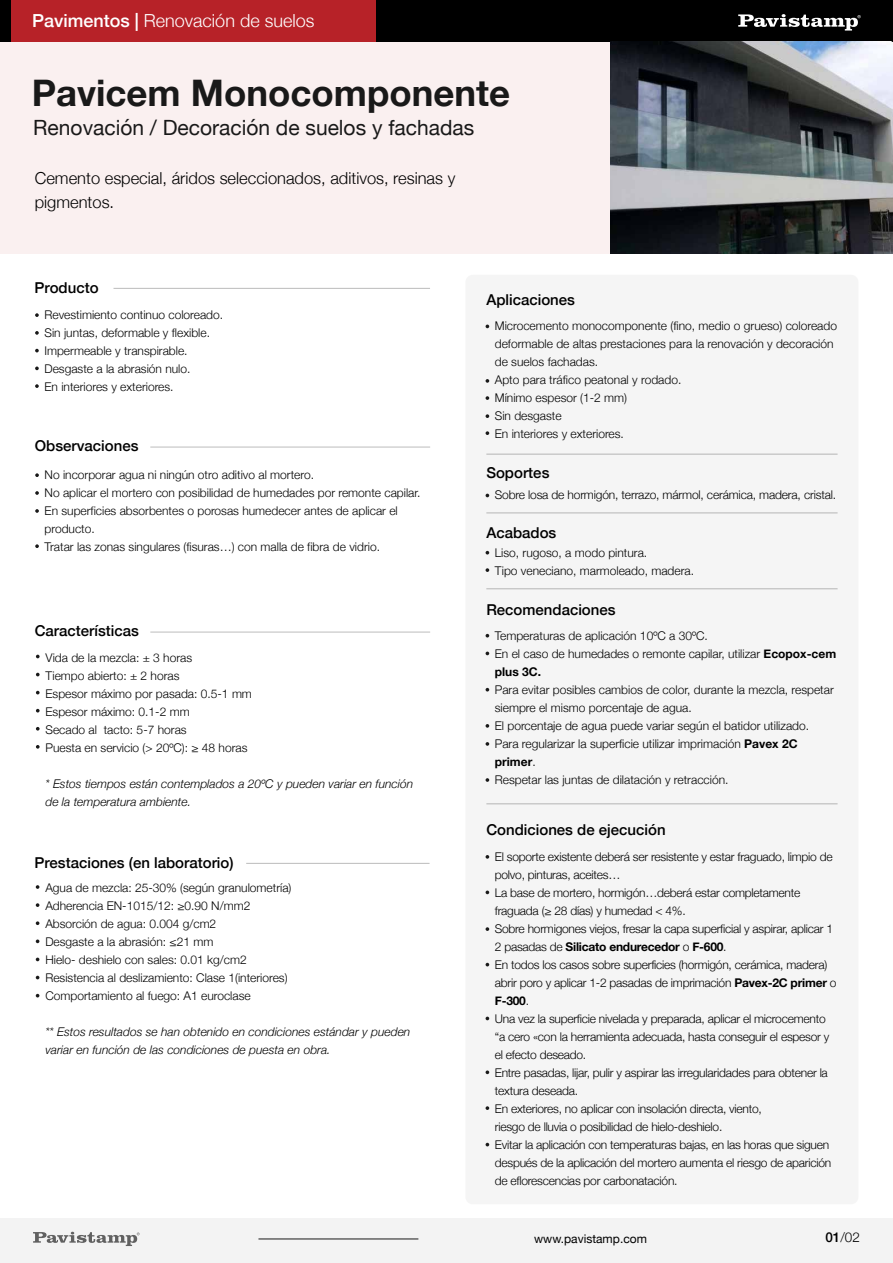
<style>
.page{position:relative;width:893px;height:1263px;background:#fff}
.page>*{position:absolute;margin:0;border:0;box-sizing:border-box;transform-origin:0 0}
.t1{font:700 36.6px "Helvetica Neue";color:#191919}
.t2{font:21px "Helvetica Neue";color:#191919}
.t3{font:300 18px "Helvetica Neue";color:#fff}
.t4{font:300 16.5px/24px "Helvetica Neue";color:#000}
.t5{font:500 15px "Helvetica Neue";color:#000}
.t6{font:300 13.5px "Helvetica Neue";color:#000}
.t7{font:300 12px/18px "Helvetica Neue";color:#000}
.t8{font:300 12px/18px "Helvetica Neue";letter-spacing:-.02em;color:#000}
.t9{font:italic 300 12px/18px "Helvetica Neue";color:#000}
.t10{font:12px "Helvetica Neue";color:#000}
.s1{font-weight:500}
.s2{font-weight:700}
</style>
<div class="page">
<div style="left:0;top:1218px;width:893px;height:45px;background:#f3f3f3"></div>
<div style="left:465px;top:275px;width:393px;height:929px;background:#f3f3f3;border-radius:7px"></div>
<div style="left:0;top:41px;width:615px;height:212px;background:#faf0f0"></div>
<div style="left:0;top:0;width:376px;height:41px;background:#b72228"></div>
<div style="left:376px;top:0;width:517px;height:41px;background:#000"></div>
<svg style="left:738px;top:14px;width:123px;height:17px"></svg>
<div style="left:0;top:0;width:11px;height:41px;background:#000"></div>
<hr style="left:246px;top:863px;width:184px;height:1px;background:#191919">
<hr style="left:150px;top:447px;width:280px;height:1px;background:#191919">
<svg style="left:35px;top:473px;width:4px;height:4px"></svg>
<svg style="left:35px;top:509px;width:4px;height:4px"></svg>
<svg style="left:36px;top:885px;width:3px;height:4px"></svg>
<svg style="left:36px;top:903px;width:3px;height:4px"></svg>
<svg style="left:36px;top:921px;width:3px;height:4px"></svg>
<svg style="left:36px;top:939px;width:3px;height:4px"></svg>
<hr style="left:486px;top:454px;width:352px;height:1px;background:#191919">
<hr style="left:486px;top:512px;width:352px;height:1px;background:#191919">
<hr style="left:486px;top:803px;width:352px;height:1px;background:#191919">
<hr style="left:150px;top:632px;width:280px;height:1px;background:#191919">
<svg style="left:36px;top:655px;width:4px;height:3px"></svg>
<svg style="left:486px;top:396px;width:3px;height:4px"></svg>
<svg style="left:486px;top:379px;width:3px;height:4px"></svg>
<svg style="left:486px;top:414px;width:3px;height:4px"></svg>
<svg style="left:486px;top:431px;width:3px;height:4px"></svg>
<svg style="left:486px;top:855px;width:3px;height:4px"></svg>
<svg style="left:486px;top:890px;width:3px;height:4px"></svg>
<svg style="left:486px;top:927px;width:3px;height:4px"></svg>
<svg style="left:486px;top:1070px;width:3px;height:4px"></svg>
<svg style="left:486px;top:1106px;width:3px;height:4px"></svg>
<svg style="left:486px;top:742px;width:3px;height:4px"></svg>
<svg style="left:486px;top:724px;width:3px;height:4px"></svg>
<svg style="left:486px;top:778px;width:3px;height:4px"></svg>
<hr style="left:486px;top:588px;width:352px;height:1px;background:#191919">
<svg style="left:486px;top:568px;width:3px;height:4px"></svg>
<svg style="left:36px;top:691px;width:4px;height:3px"></svg>
<svg style="left:36px;top:673px;width:4px;height:3px"></svg>
<svg style="left:36px;top:709px;width:4px;height:3px"></svg>
<svg style="left:36px;top:727px;width:4px;height:3px"></svg>
<svg style="left:36px;top:745px;width:4px;height:4px"></svg>
<svg style="left:35px;top:491px;width:4px;height:4px"></svg>
<svg style="left:35px;top:544px;width:4px;height:4px"></svg>
<svg style="left:33px;top:1232px;width:107px;height:14px"></svg>
<hr style="left:258px;top:1239px;width:160px;height:1px;background:#191919">
<img style="left:611px;top:41px;width:282px;height:212px">
<hr style="left:113px;top:288px;width:317px;height:1px;background:#191919">
<svg style="left:35px;top:313px;width:4px;height:4px"></svg>
<svg style="left:35px;top:349px;width:4px;height:3px"></svg>
<svg style="left:35px;top:331px;width:4px;height:4px"></svg>
<svg style="left:35px;top:384px;width:4px;height:4px"></svg>
<svg style="left:35px;top:366px;width:4px;height:4px"></svg>
<h3 class="t3" style="left:32px;top:6px;width:284px"><span class="s1">Pavimentos |</span> Renovación de suelos</h3>
<h1 class="t1" style="left:32px;top:64px;width:480px">Pavicem Monocomponente</h1>
<h2 class="t2" style="left:33px;top:113px;width:443px">Renovación / Decoración de suelos y fachadas</h2>
<h3 class="t4" style="left:35px;top:165px;width:422px">Cemento especial, áridos seleccionados, aditivos, resinas y pigmentos.</h3>
<p class="t5" style="left:35px;top:275px;width:65px">Producto</p>
<p class="t7" style="left:44px;top:305px;width:180px">Revestimiento continuo coloreado.<br>Sin juntas, deformable y flexible.<br>Impermeable y transpirable.<br>Desgaste a la abrasión nulo.<br>En interiores y exteriores.</p>
<p class="t5" style="left:35px;top:434px;width:105px">Observaciones</p>
<p class="t7" style="left:45px;top:465px;width:377px">No incorporar agua ni ningún otro aditivo al mortero.<br>No aplicar el mortero con posibilidad de humedades por remonte capilar.<br>En superficies absorbentes o porosas humedecer antes de aplicar el producto.<br>Tratar las zonas singulares (fisuras…) con malla de fibra de vidrio.</p>
<p class="t5" style="left:35px;top:619px;width:106px">Características</p>
<p class="t7" style="left:45px;top:648px;width:208px">Vida de la mezcla: ± 3 horas<br>Tiempo abierto: ± 2 horas<br>Espesor máximo por pasada: 0.5-1 mm<br>Espesor máximo: 0.1-2 mm<br>Secado al tacto: 5-7 horas<br>Puesta en servicio (&gt; 20ºC): ≥ 48 horas</p>
<p class="t9" style="left:45px;top:774px;width:369px">* Estos tiempos están contemplados a 20ºC y pueden variar en función de la temperatura ambiente.</p>
<p class="t5" style="left:35px;top:850px;width:201px">Prestaciones (en laboratorio)</p>
<p class="t7" style="left:45px;top:878px;width:248px">Agua de mezcla: 25-30% (según granulometría)<br>Adherencia EN-1015/12: ≥0.90 N/mm2<br>Absorción de agua: 0.004 g/cm2<br>Desgaste a la abrasión: ≤21 mm<br>Hielo- deshielo con sales: 0.01 kg/cm2<br>Resistencia al deslizamiento: Clase 1(interiores)<br>Comportamiento al fuego: A1 euroclase</p>
<p class="t9" style="left:45px;top:1022px;width:366px">** Estos resultados se han obtenido en condiciones estándar y pueden variar en función de las condiciones de puesta en obra.</p>
<p class="t5" style="left:486px;top:287px;width:90px">Aplicaciones</p>
<p class="t7" style="left:495px;top:316px;width:344px">Microcemento monocomponente (fino, medio o grueso) coloreado deformable de altas prestaciones para la renovación y decoración de suelos fachadas.<br>Apto para tráfico peatonal y rodado.<br>Mínimo espesor (1-2 mm)<br>Sin desgaste<br>En interiores y exteriores.</p>
<p class="t5" style="left:486px;top:460px;width:65px">Soportes</p>
<p class="t7" style="left:495px;top:485px;width:343px">Sobre losa de hormigón, terrazo, mármol, cerámica, madera, cristal.</p>
<p class="t5" style="left:486px;top:520px;width:72px">Acabados</p>
<p class="t7" style="left:495px;top:542px;width:201px">Liso, rugoso, a modo pintura.<br>Tipo veneciano, marmoleado, madera.</p>
<p class="t5" style="left:486px;top:597px;width:131px">Recomendaciones</p>
<p class="t7" style="left:495px;top:626px;width:343px">Temperaturas de aplicación 10ºC a 30ºC.<br>En el caso de humedades o remonte capilar, utilizar <span class="s2">Ecopox-cem plus 3C.</span></p>
<p class="t7" style="left:495px;top:680px;width:341px">Para evitar posibles cambios de color, durante la mezcla, respetar siempre el mismo porcentaje de agua.<br>El porcentaje de agua puede variar según el batidor utilizado.<br>Para regularizar la superficie utilizar imprimación <span class="s2">Pavex 2C primer</span>.<br>Respetar las juntas de dilatación y retracción.</p>
<p class="t5" style="left:486px;top:817px;width:181px">Condiciones de ejecución</p>
<p class="t8" style="left:495px;top:846px;width:343px">El soporte existente deberá ser resistente y estar fraguado, limpio de polvo, pinturas, aceites…<br>La base de mortero, hormigón…deberá estar completamente fraguada (≥ 28 días) y humedad &lt; 4%.<br>Sobre hormigones viejos, fresar la capa superficial y aspirar, aplicar 1<br>2 pasadas de <span class="s2">Silicato endurecedor</span> o <span class="s2">F-600</span>.<br>En todos los casos sobre superficies (hormigón, cerámica, madera) abrir poro y aplicar 1-2 pasadas de imprimación <span class="s2">Pavex-2C primer</span> o <span class="s2">F-300</span>.<br>Una vez la superficie nivelada y preparada, aplicar el microcemento “a cero «con la herramienta adecuada, hasta conseguir el espesor y el efecto deseado.<br>Entre pasadas, lijar, pulir y aspirar las irregularidades para obtener la textura deseada.<br>En exteriores, no aplicar con insolación directa, viento,<br>riesgo de lluvia o posibilidad de hielo-deshielo.<br>Evitar la aplicación con temperaturas bajas, en las horas que siguen después de la aplicación del mortero aumenta el riesgo de aparición de eflorescencias por carbonatación.</p>
<p class="t10" style="left:534px;top:1230px;width:114px">www.pavistamp.com</p>
<p class="t6" style="left:825px;top:1226px;width:36px"><span class="s1">01</span>/02</p>
</div>
